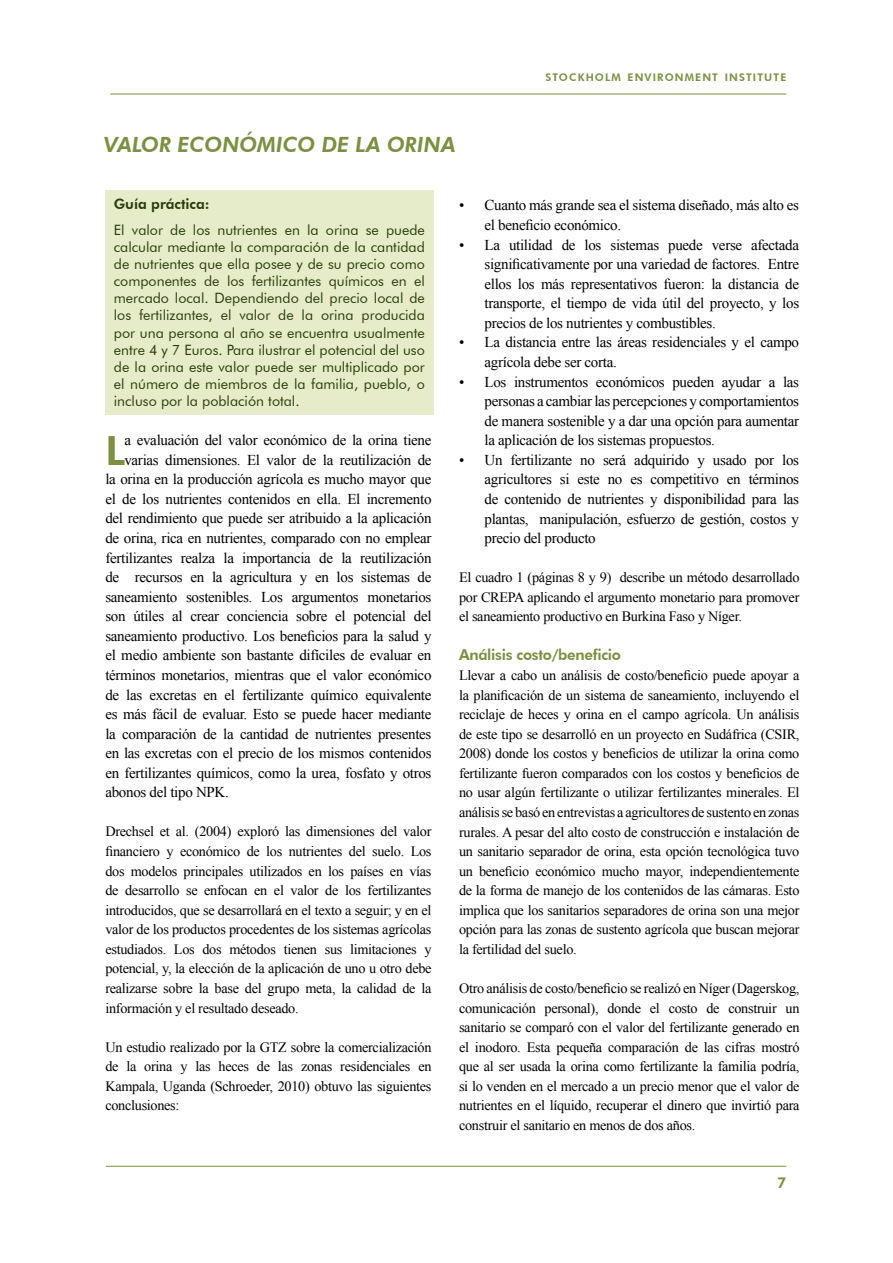
<style>
.page{position:relative;width:893px;height:1263px;background:#fff}
.page>*{position:absolute;margin:0;border:0;box-sizing:border-box;transform-origin:0 0}
.t1{font:800 40.2px "Futura BT";color:#7b9040}
.t2{font:italic 800 21px "Futura BT";color:#7b9040}
.t3{font:15px/19.5px "Times New Roman";letter-spacing:-.02em;color:#000;text-align:justify}
.t4{font:800 15px "Futura BT";letter-spacing:-.02em;color:#7b9040}
.t5{font:800 15px "Futura BT";color:#7b9040}
.t6{font:14.25px/19.5px "Times New Roman";letter-spacing:-.02em;color:#000;text-align:justify}
.t7{font:14.25px/17.1px "Futura BT";color:#2a3d09;text-align:justify}
.t8{font:800 14.25px "Futura BT";color:#2a3d09}
.t9{font:800 10.5px "Futura BT";letter-spacing:.105em;color:#7b9040}
</style>
<div class="page">
<hr style="left:106px;top:1166px;width:680px;height:1px;background:#7b9040">
<hr style="left:110px;top:94px;width:676px;height:1px;background:#7b9040">
<div style="left:105px;top:190px;width:328px;height:224px;background:#e6ecca"></div>
<h2 class="t2" style="left:104px;top:132px;width:90px">VALOR ECON</h2>
<h2 class="t2" style="left:239px;top:132px;width:51px">ÓMICO</h2>
<h2 class="t2" style="left:322px;top:132px;width:136px">DE LA ORINA</h2>
<p class="t9" style="left:545px;top:71px;width:242px">STOCKHOLM ENVIRONMENT INSTITUTE</p>
<p class="t8" style="left:114px;top:196px;width:97px">Guía práctica:</p>
<p class="t7" style="left:114px;top:221px;width:312px">El valor de los nutrientes en la orina se puede calcular mediante la comparación de la cantidad de nutrientes que ella posee y de su precio como componentes de los fertilizantes químicos en el mercado local. Dependiendo del precio local de los fertilizantes, el valor de la orina producida por una persona al año se encuentra usualmente entre 4 y 7 Euros. Para ilustrar el potencial del uso de la orina este valor puede ser multiplicado por el número de miembros de la familia, pueblo, o incluso por la población total.</p>
<h1 class="t1" style="left:105px;top:426px;width:21px">L</h1>
<p class="t3" style="left:124px;top:430px;width:309px">a evaluación del valor económico de la orina tiene</p>
<p class="t3" style="left:124px;top:450px;width:309px">varias dimensiones. El valor de la reutilización de</p>
<p class="t3" style="left:105px;top:469px;width:328px">la orina en la producción agrícola es mucho mayor que</p>
<p class="t3" style="left:105px;top:489px;width:328px">el de los nutrientes contenidos en ella. El incremento</p>
<p class="t3" style="left:105px;top:508px;width:328px">del rendimiento que puede ser atribuido a la aplicación</p>
<p class="t3" style="left:105px;top:528px;width:328px">de orina, rica en nutrientes, comparado con no emplear</p>
<p class="t3" style="left:105px;top:548px;width:328px">fertilizantes realza la importancia de la reutilización</p>
<p class="t3" style="left:105px;top:567px;width:328px">de recursos en la agricultura y en los sistemas de</p>
<p class="t3" style="left:105px;top:587px;width:328px">saneamiento sostenibles. Los argumentos monetarios</p>
<p class="t3" style="left:105px;top:606px;width:328px">son útiles al crear conciencia sobre el potencial del</p>
<p class="t3" style="left:105px;top:626px;width:328px">saneamiento productivo. Los beneficios para la salud y</p>
<p class="t3" style="left:105px;top:645px;width:328px">el medio ambiente son bastante difíciles de evaluar en</p>
<p class="t3" style="left:105px;top:665px;width:328px">términos monetarios, mientras que el valor económico</p>
<p class="t3" style="left:105px;top:684px;width:328px">de las excretas en el fertilizante químico equivalente</p>
<p class="t3" style="left:105px;top:704px;width:328px">es más fácil de evaluar. Esto se puede hacer mediante</p>
<p class="t3" style="left:105px;top:724px;width:328px">la comparación de la cantidad de nutrientes presentes</p>
<p class="t3" style="left:105px;top:743px;width:328px">en las excretas con el precio de los mismos contenidos</p>
<p class="t3" style="left:105px;top:763px;width:328px">en fertilizantes químicos, como la urea, fosfato y otros</p>
<p class="t3" style="left:105px;top:782px;width:125px">abonos del tipo NPK.</p>
<p class="t6" style="left:105px;top:822px;width:328px">Drechsel et al. (2004) exploró las dimensiones del valor financiero y económico de los nutrientes del suelo. Los dos modelos principales utilizados en los países en vías de desarrollo se enfocan en el valor de los fertilizantes introducidos, que se desarrollará en el texto a seguir; y en el valor de los productos procedentes de los sistemas agrícolas estudiados. Los dos métodos tienen sus limitaciones y potencial, y, la elección de la aplicación de uno u otro debe realizarse sobre la base del grupo meta, la calidad de la información y el resultado deseado.</p>
<p class="t6" style="left:105px;top:1037px;width:328px">Un estudio realizado por la GTZ sobre la comercialización de la orina y las heces de las zonas residenciales en Kampala, Uganda (Schroeder, 2010) obtuvo las siguientes conclusiones:</p>
<p class="t3" style="left:485px;top:195px;width:316px;text-indent:-26px">• Cuanto más grande sea el sistema diseñado, más alto es el beneficio económico.</p>
<p class="t3" style="left:485px;top:235px;width:316px;text-indent:-26px">• La utilidad de los sistemas puede verse afectada significativamente por una variedad de factores. Entre ellos los más representativos fueron: la distancia de transporte, el tiempo de vida útil del proyecto, y los precios de los nutrientes y combustibles.</p>
<p class="t3" style="left:485px;top:332px;width:316px;text-indent:-26px">• La distancia entre las áreas residenciales y el campo agrícola debe ser corta.</p>
<p class="t3" style="left:485px;top:372px;width:316px;text-indent:-26px">• Los instrumentos económicos pueden ayudar a las personas a cambiar las percepciones y comportamientos de manera sostenible y a dar una opción para aumentar la aplicación de los sistemas propuestos.</p>
<p class="t3" style="left:485px;top:450px;width:316px;text-indent:-26px">• Un fertilizante no será adquirido y usado por los agricultores si este no es competitivo en términos de contenido de nutrientes y disponibilidad para las plantas, manipulación, esfuerzo de gestión, costos y precio del producto</p>
<p class="t6" style="left:459px;top:567px;width:342px">El cuadro 1 (páginas 8 y 9) describe un método desarrollado por CREPA aplicando el argumento monetario para promover el saneamiento productivo en Burkina Faso y Níger.</p>
<p class="t4" style="left:459px;top:646px;width:163px">Análisis costo/beneficio</p>
<p class="t6" style="left:459px;top:665px;width:342px">Llevar a cabo un análisis de costo/beneficio puede apoyar a la planificación de un sistema de saneamiento, incluyendo el reciclaje de heces y orina en el campo agrícola. Un análisis de este tipo se desarrolló en un proyecto en Sudáfrica (CSIR, 2008) donde los costos y beneficios de utilizar la orina como fertilizante fueron comparados con los costos y beneficios de no usar algún fertilizante o utilizar fertilizantes minerales. El análisis se basó en entrevistas a agricultores de sustento en zonas rurales. A pesar del alto costo de construcción e instalación de un sanitario separador de orina, esta opción tecnológica tuvo un beneficio económico mucho mayor, independientemente de la forma de manejo de los contenidos de las cámaras. Esto implica que los sanitarios separadores de orina son una mejor opción para las zonas de sustento agrícola que buscan mejorar la fertilidad del suelo.</p>
<p class="t6" style="left:459px;top:978px;width:342px">Otro análisis de costo/beneficio se realizó en Níger (Dagerskog, comunicación personal), donde el costo de construir un sanitario se comparó con el valor del fertilizante generado en el inodoro. Esta pequeña comparación de las cifras mostró que al ser usada la orina como fertilizante la familia podría, si lo venden en el mercado a un precio menor que el valor de nutrientes en el líquido, recuperar el dinero que invirtió para construir el sanitario en menos de dos años.</p>
<p class="t5" style="left:777px;top:1173px;width:11px">7</p>
</div>
